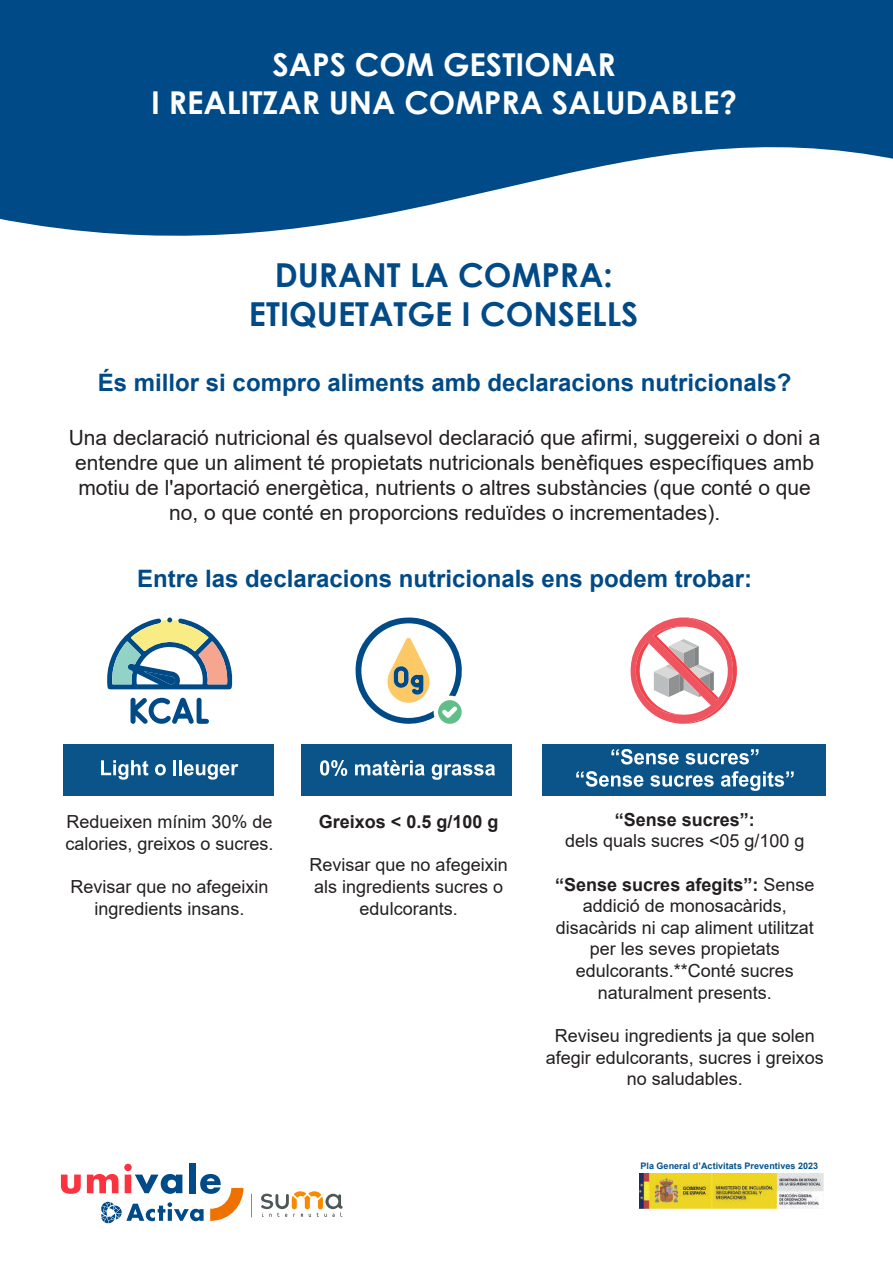
<style>
.page{position:relative;width:893px;height:1263px;background:#fff}
.page>*{position:absolute;margin:0;border:0;box-sizing:border-box;transform-origin:0 0}
.t1{font:700 33px/39.6px "Century Gothic";color:#004a87;text-align:center}
.t2{font:700 31.5px/37.8px "Century Gothic";color:#fff;text-align:center}
.t3{font:700 24px "Arial";color:#004a87}
.t4{font:21px/25.2px "Arial";color:#231f20;text-align:center}
.t5{font:18px/21.6px "Arial";color:#231f20;text-align:center}
.t6{font:700 18px "Arial";color:#231f20}
.t7{font:700 9px "Arial";letter-spacing:.005em;color:#01528d}
.s1{font-weight:700}
</style>
<div class="page">
<svg style="left:0;top:0;width:893px;height:236px;fill:#004a87"></svg>
<svg style="left:261px;top:1191px;width:82px;height:26px"></svg>
<svg style="left:251px;top:1194px;width:1px;height:23px"></svg>
<svg style="left:61px;top:1174px;width:20px;height:20px"></svg>
<div style="left:189px;top:1163px;width:6px;height:30px;background:#004a87"></div>
<svg style="left:87px;top:1164px;width:156px;height:59px"></svg>
<img style="left:639px;top:1173px;width:1px;height:35px">
<div style="left:63px;top:745px;width:211px;height:50px;background:#0a5489"></div>
<svg style="left:101px;top:760px;width:47px;height:20px"></svg>
<svg style="left:155px;top:764px;width:11px;height:11px"></svg>
<svg style="left:174px;top:760px;width:2px;height:15px"></svg>
<hr style="left:179px;top:760px;width:3px;height:15px;background:#fff">
<svg style="left:184px;top:764px;width:54px;height:16px"></svg>
<div style="left:301px;top:744px;width:211px;height:52px;background:#0a5489"></div>
<svg style="left:320px;top:760px;width:27px;height:16px"></svg>
<svg style="left:355px;top:760px;width:70px;height:16px"></svg>
<svg style="left:432px;top:764px;width:63px;height:16px"></svg>
<div style="left:542px;top:744px;width:283px;height:52px;background:#0a5489"></div>
<svg style="left:611px;top:749px;width:68px;height:15px"></svg>
<svg style="left:685px;top:749px;width:73px;height:15px"></svg>
<svg style="left:576px;top:771px;width:67px;height:16px"></svg>
<svg style="left:650px;top:775px;width:64px;height:12px"></svg>
<svg style="left:721px;top:771px;width:73px;height:20px"></svg>
<img style="left:640px;top:1173px;width:183px;height:35px">
<svg style="left:131px;top:697px;width:78px;height:27px"></svg>
<svg style="left:107px;top:617px;width:125px;height:72px"></svg>
<svg style="left:630px;top:617px;width:107px;height:107px"></svg>
<svg style="left:355px;top:617px;width:107px;height:107px"></svg>
<h2 class="t2" style="left:151px;top:44px;width:587px">SAPS COM GESTIONAR<br>I REALITZAR UNA COMPRA SALUDABLE?</h2>
<h1 class="t1" style="left:249px;top:253px;width:391px">DURANT LA COMPRA:<br>ETIQUETATGE I CONSELLS</h1>
<h3 class="t3" style="left:98px;top:366px;width:695px">És millor si compro aliments amb declaracions nutricionals?</h3>
<p class="t4" style="left:69px;top:425px;width:753px">Una declaració nutricional és qualsevol declaració que afirmi, suggereixi o doni a entendre que un aliment té propietats nutricionals benèfiques específiques amb motiu de l'aportació energètica, nutrients o altres substàncies (que conté o que no, o que conté en proporcions reduïdes o incrementades).</p>
<h3 class="t3" style="left:137px;top:562px;width:616px">Entre las declaracions nutricionals ens podem trobar:</h3>
<p class="t5" style="left:66px;top:811px;width:210px;text-align:left">Redueixen mínim 30% de calories, greixos o sucres.</p>
<p class="t5" style="left:71px;top:876px;width:200px">Revisar que no afegeixin ingredients insans.</p>
<p class="t6" style="left:319px;top:809px;width:181px">Greixos &lt; 0.5 g/100 g</p>
<p class="t5" style="left:310px;top:854px;width:200px">Revisar que no afegeixin als ingredients sucres o edulcorants.</p>
<p class="t6" style="left:615px;top:807px;width:142px">“Sense sucres”:</p>
<p class="t5" style="left:565px;top:830px;width:241px">dels quals sucres &lt;05 g/100 g</p>
<p class="t5" style="left:555px;top:873px;width:261px"><span class="s1">“Sense sucres afegits”:</span> Sense addició de monosacàrids, disacàrids ni cap aliment utilitzat per les seves propietats edulcorants.**Conté sucres naturalment presents.</p>
<p class="t5" style="left:546px;top:1025px;width:280px">Reviseu ingredients ja que solen afegir edulcorants, sucres i greixos no saludables.</p>
<p class="t7" style="left:640px;top:1160px;width:179px">Pla General d’Activitats Preventives 2023</p>
</div>
